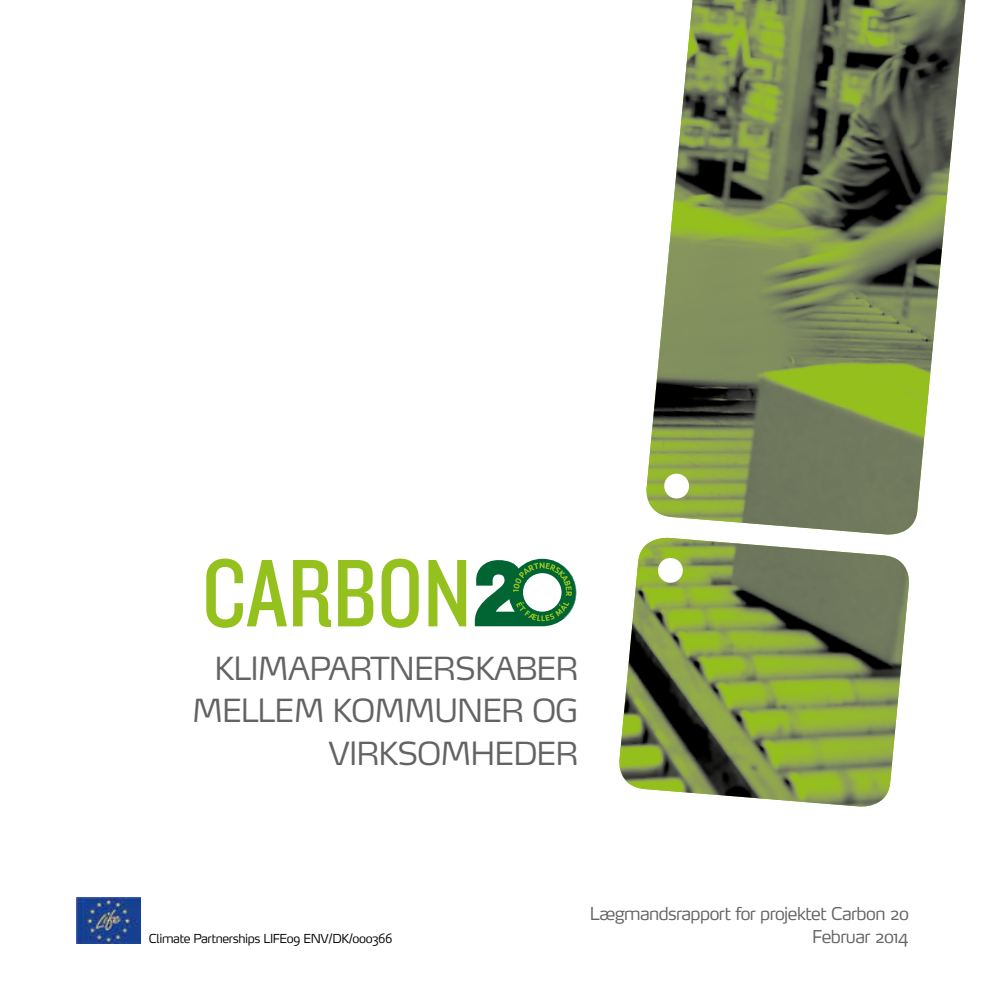
<style>
.page{position:relative;width:993px;height:993px;background:#fff}
.page>*{position:absolute;margin:0;border:0;box-sizing:border-box;transform-origin:0 0}
.t1{font:300 31.5px/42px "Max";letter-spacing:-.03em;color:#646363;text-align:right}
.t2{font:300 17.5px/22.9px "Max";letter-spacing:-.03em;color:#646363;text-align:right}
.t3{font:300 12.25px "Max";letter-spacing:-.03em;color:#000}
</style>
<div class="page">
<svg style="left:206px;top:558px;width:81px;height:69px"></svg>
<svg style="left:293px;top:560px;width:38px;height:67px"></svg>
<svg style="left:338px;top:560px;width:35px;height:66px"></svg>
<svg style="left:381px;top:558px;width:37px;height:69px"></svg>
<svg style="left:428px;top:560px;width:38px;height:66px"></svg>
<svg style="left:474px;top:558px;width:102px;height:68px"></svg>
<img style="left:619px;top:537px;width:290px;height:270px">
<div style="left:657px;top:557px;width:25px;height:25px;background:#fff;border-radius:50%"></div>
<img style="left:646px;top:0;width:319px;height:535px">
<div style="left:664px;top:473px;width:24px;height:25px;background:#fff;border-radius:50%"></div>
<img style="left:77px;top:897px;width:63px;height:46px">
<p class="t1" style="left:192px;top:647px;width:388px">KLIMAPARTNERSKABER<br>MELLEM KOMMUNER OG<br>VIRKSOMHEDER</p>
<p class="t3" style="left:149px;top:930px;width:245px">Climate Partnerships LIFE09 ENV/DK/000366</p>
<p class="t2" style="left:589px;top:901px;width:320px">Lægmandsrapport for projektet Carbon 20<br>Februar 2014</p>
</div>
